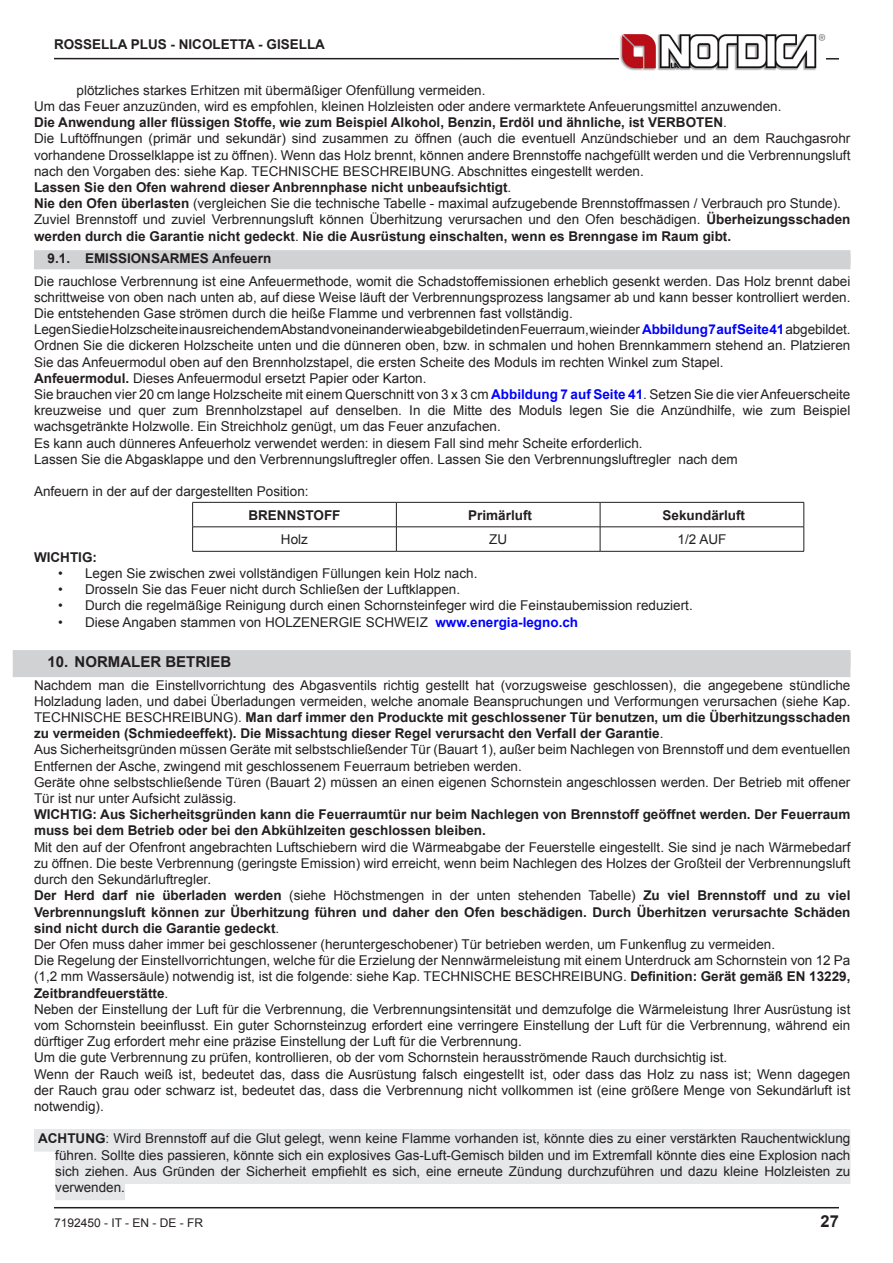
<style>
.page{position:relative;width:893px;height:1263px;background:#fff}
.page>*{position:absolute;margin:0;border:0;box-sizing:border-box;transform-origin:0 0}
.t1{font:700 16.5px "Arial";color:#231f20}
.t2{font:700 15px "Arial";color:#231f20}
.t3{font:13.5px/16.2px "Arial";color:#231f20}
.t4{font:700 13.5px/16.2px "Arial";color:#231f20}
.t5{font:12px "Arial";color:#231f20}
.s1{font-weight:700}
.s2{font-weight:700;color:#00f}
</style>
<div class="page">
<hr style="left:54px;top:1207px;width:785px;height:1px;background:#231f20">
<hr style="left:54px;top:58px;width:785px;height:2px;background:#231f20">
<img style="left:619px;top:34px;width:206px;height:36px">
<div style="left:34px;top:254px;width:816px;height:15px;background:#d1d2d4"></div>
<div style="left:34px;top:250px;width:816px;height:15px;background:#d1d2d4"></div>
<div style="left:13px;top:650px;width:837px;height:27px;background:#d1d2d4"></div>
<div style="left:34px;top:1129px;width:816px;height:22px;background:#e6e7e9"></div>
<div style="left:55px;top:1145px;width:795px;height:23px;background:#e6e7e9"></div>
<div style="left:55px;top:1161px;width:795px;height:23px;background:#e6e7e9"></div>
<div style="left:55px;top:1178px;width:70px;height:22px;background:#e6e7e9"></div>
<hr style="left:600px;top:502px;width:204px;height:1px;background:#231f20">
<hr style="left:600px;top:527px;width:204px;height:1px;background:#231f20">
<svg style="left:804px;top:502px;width:1px;height:49px"></svg>
<hr style="left:396px;top:551px;width:204px;height:1px;background:#231f20">
<hr style="left:192px;top:502px;width:204px;height:1px;background:#231f20">
<hr style="left:396px;top:502px;width:204px;height:1px;background:#231f20">
<svg style="left:600px;top:502px;width:1px;height:49px"></svg>
<svg style="left:192px;top:502px;width:1px;height:49px"></svg>
<hr style="left:192px;top:527px;width:204px;height:1px;background:#231f20">
<hr style="left:192px;top:551px;width:204px;height:1px;background:#231f20">
<svg style="left:396px;top:502px;width:1px;height:49px"></svg>
<hr style="left:396px;top:527px;width:204px;height:1px;background:#231f20">
<hr style="left:600px;top:551px;width:204px;height:1px;background:#231f20">
<p class="t4" style="left:54px;top:36px;width:273px">ROSSELLA PLUS - NICOLETTA - GISELLA</p>
<p class="t3" style="left:34px;top:82px;width:818px;text-indent:43px">plötzliches starkes Erhitzen mit übermäßiger Ofenfüllung vermeiden.<br>Um das Feuer anzuzünden, wird es empfohlen, kleinen Holzleisten oder andere vermarktete Anfeuerungsmittel anzuwenden.<br><span class="s1">Die Anwendung aller flüssigen Stoffe, wie zum Beispiel Alkohol, Benzin, Erdöl und ähnliche, ist VERBOTEN</span>.<br>Die Luftöffnungen (primär und sekundär) sind zusammen zu öffnen (auch die eventuell Anzündschieber und an dem Rauchgasrohr vorhandene Drosselklappe ist zu öffnen). Wenn das Holz brennt, können andere Brennstoffe nachgefüllt werden und die Verbrennungsluft nach den Vorgaben des: siehe Kap. TECHNISCHE BESCHREIBUNG. Abschnittes eingestellt werden.<br><span class="s1">Lassen Sie den Ofen wahrend dieser Anbrennphase nicht unbeaufsichtigt</span>.<br><span class="s1">Nie den Ofen überlasten</span> (vergleichen Sie die technische Tabelle - maximal aufzugebende Brennstoffmassen / Verbrauch pro Stunde).<br>Zuviel Brennstoff und zuviel Verbrennungsluft können Überhitzung verursachen und den Ofen beschädigen. <span class="s1">Überheizungsschaden werden durch die Garantie nicht gedeckt</span>. <span class="s1">Nie die Ausrüstung einschalten, wenn es Brenngase im Raum gibt.</span></p>
<p class="t4" style="left:48px;top:250px;width:225px">9.1. EMISSIONSARMES Anfeuern</p>
<p class="t3" style="left:34px;top:273px;width:818px">Die rauchlose Verbrennung ist eine Anfeuermethode, womit die Schadstoffemissionen erheblich gesenkt werden. Das Holz brennt dabei schrittweise von oben nach unten ab, auf diese Weise läuft der Verbrennungsprozess langsamer ab und kann besser kontrolliert werden.<br>Die entstehenden Gase strömen durch die heiße Flamme und verbrennen fast vollständig.<br>Legen Sie die Holzscheite in ausreichendem Abstand voneinander wie abgebildet in den Feuerraum, wie in der <span class="s2">Abbildung 7 auf Seite 41</span> abgebildet.<br>Ordnen Sie die dickeren Holzscheite unten und die dünneren oben, bzw. in schmalen und hohen Brennkammern stehend an. Platzieren Sie das Anfeuermodul oben auf den Brennholzstapel, die ersten Scheite des Moduls im rechten Winkel zum Stapel.<br><span class="s1">Anfeuermodul.</span> Dieses Anfeuermodul ersetzt Papier oder Karton.<br>Sie brauchen vier 20 cm lange Holzscheite mit einem Querschnitt von 3 x 3 cm <span class="s2">Abbildung 7 auf Seite 41</span>. Setzen Sie die vier Anfeuerscheite kreuzweise und quer zum Brennholzstapel auf denselben. In die Mitte des Moduls legen Sie die Anzündhilfe, wie zum Beispiel wachsgetränkte Holzwolle. Ein Streichholz genügt, um das Feuer anzufachen.<br>Es kann auch dünneres Anfeuerholz verwendet werden: in diesem Fall sind mehr Scheite erforderlich.<br>Lassen Sie die Abgasklappe und den Verbrennungsluftregler offen. Lassen Sie den Verbrennungsluftregler nach dem</p>
<p class="t3" style="left:34px;top:483px;width:276px">Anfeuern in der auf der dargestellten Position:</p>
<p class="t4" style="left:248px;top:507px;width:94px">BRENNSTOFF</p>
<p class="t4" style="left:468px;top:507px;width:65px">Primärluft</p>
<p class="t4" style="left:663px;top:507px;width:84px">Sekundärluft</p>
<p class="t3" style="left:281px;top:531px;width:28px">Holz</p>
<p class="t3" style="left:489px;top:531px;width:19px">ZU</p>
<p class="t3" style="left:678px;top:531px;width:50px">1/2 AUF</p>
<p class="t4" style="left:34px;top:549px;width:64px">WICHTIG:</p>
<p class="t3" style="left:58px;top:565px;width:421px">• Legen Sie zwischen zwei vollständigen Füllungen kein Holz nach.</p>
<p class="t3" style="left:58px;top:581px;width:404px">• Drosseln Sie das Feuer nicht durch Schließen der Luftklappen.</p>
<p class="t3" style="left:58px;top:598px;width:636px">• Durch die regelmäßige Reinigung durch einen Schornsteinfeger wird die Feinstaubemission reduziert.</p>
<p class="t3" style="left:58px;top:614px;width:522px">• Diese Angaben stammen von HOLZENERGIE SCHWEIZ <span class="s2">www.energia-legno.ch</span></p>
<p class="t2" style="left:48px;top:652px;width:185px">10. NORMALER BETRIEB</p>
<p class="t3" style="left:34px;top:677px;width:818px">Nachdem man die Einstellvorrichtung des Abgasventils richtig gestellt hat (vorzugsweise geschlossen), die angegebene stündliche Holzladung laden, und dabei Überladungen vermeiden, welche anomale Beanspruchungen und Verformungen verursachen (siehe Kap.<br>TECHNISCHE BESCHREIBUNG). <span class="s1">Man darf immer den Produckte mit geschlossener Tür benutzen, um die Überhitzungsschaden zu vermeiden (Schmiedeeffekt). Die Missachtung dieser Regel verursacht den Verfall der Garantie</span>.<br>Aus Sicherheitsgründen müssen Geräte mit selbstschließender Tür (Bauart 1), außer beim Nachlegen von Brennstoff und dem eventuellen Entfernen der Asche, zwingend mit geschlossenem Feuerraum betrieben werden.<br>Geräte ohne selbstschließende Türen (Bauart 2) müssen an einen eigenen Schornstein angeschlossen werden. Der Betrieb mit offener Tür ist nur unter Aufsicht zulässig.</p>
<p class="t4" style="left:34px;top:807px;width:818px">WICHTIG: Aus Sicherheitsgründen kann die Feuerraumtür nur beim Nachlegen von Brennstoff geöffnet werden. Der Feuerraum muss bei dem Betrieb oder bei den Abkühlzeiten geschlossen bleiben.</p>
<p class="t3" style="left:34px;top:839px;width:818px">Mit den auf der Ofenfront angebrachten Luftschiebern wird die Wärmeabgabe der Feuerstelle eingestellt. Sie sind je nach Wärmebedarf zu öffnen. Die beste Verbrennung (geringste Emission) wird erreicht, wenn beim Nachlegen des Holzes der Großteil der Verbrennungsluft durch den Sekundärluftregler.<br><span class="s1">Der Herd darf nie überladen werden</span> (siehe Höchstmengen in der unten stehenden Tabelle) <span class="s1">Zu viel Brennstoff und zu viel Verbrennungsluft können zur Überhitzung führen und daher den Ofen beschädigen. Durch Überhitzen verursachte Schäden sind nicht durch die Garantie gedeckt</span>.<br>Der Ofen muss daher immer bei geschlossener (heruntergeschobener) Tür betrieben werden, um Funkenflug zu vermeiden.<br>Die Regelung der Einstellvorrichtungen, welche für die Erzielung der Nennwärmeleistung mit einem Unterdruck am Schornstein von 12 Pa (1,2 mm Wassersäule) notwendig ist, ist die folgende: siehe Kap. TECHNISCHE BESCHREIBUNG. <span class="s1">Definition: Gerät gemäß EN 13229, Zeitbrandfeuerstätte</span>.<br>Neben der Einstellung der Luft für die Verbrennung, die Verbrennungsintensität und demzufolge die Wärmeleistung Ihrer Ausrüstung ist vom Schornstein beeinflusst. Ein guter Schornsteinzug erfordert eine verringere Einstellung der Luft für die Verbrennung, während ein dürftiger Zug erfordert mehr eine präzise Einstellung der Luft für die Verbrennung.<br>Um die gute Verbrennung zu prüfen, kontrollieren, ob der vom Schornstein herausströmende Rauch durchsichtig ist.<br>Wenn der Rauch weiß ist, bedeutet das, dass die Ausrüstung falsch eingestellt ist, oder dass das Holz zu nass ist; Wenn dagegen der Rauch grau oder schwarz ist, bedeutet das, dass die Verbrennung nicht vollkommen ist (eine größere Menge von Sekundärluft ist notwendig).</p>
<p class="t3" style="left:55px;top:1130px;width:797px;text-align:justify;text-indent:-17px"><span class="s1">ACHTUNG</span>: Wird Brennstoff auf die Glut gelegt, wenn keine Flamme vorhanden ist, könnte dies zu einer verstärkten Rauchentwicklung führen. Sollte dies passieren, könnte sich ein explosives Gas-Luft-Gemisch bilden und im Extremfall könnte dies eine Explosion nach sich ziehen. Aus Gründen der Sicherheit empfiehlt es sich, eine erneute Zündung durchzuführen und dazu kleine Holzleisten zu verwenden.</p>
<p class="t5" style="left:54px;top:1215px;width:151px">7192450 - IT - EN - DE - FR</p>
<p class="t1" style="left:821px;top:1210px;width:20px">27</p>
</div>
